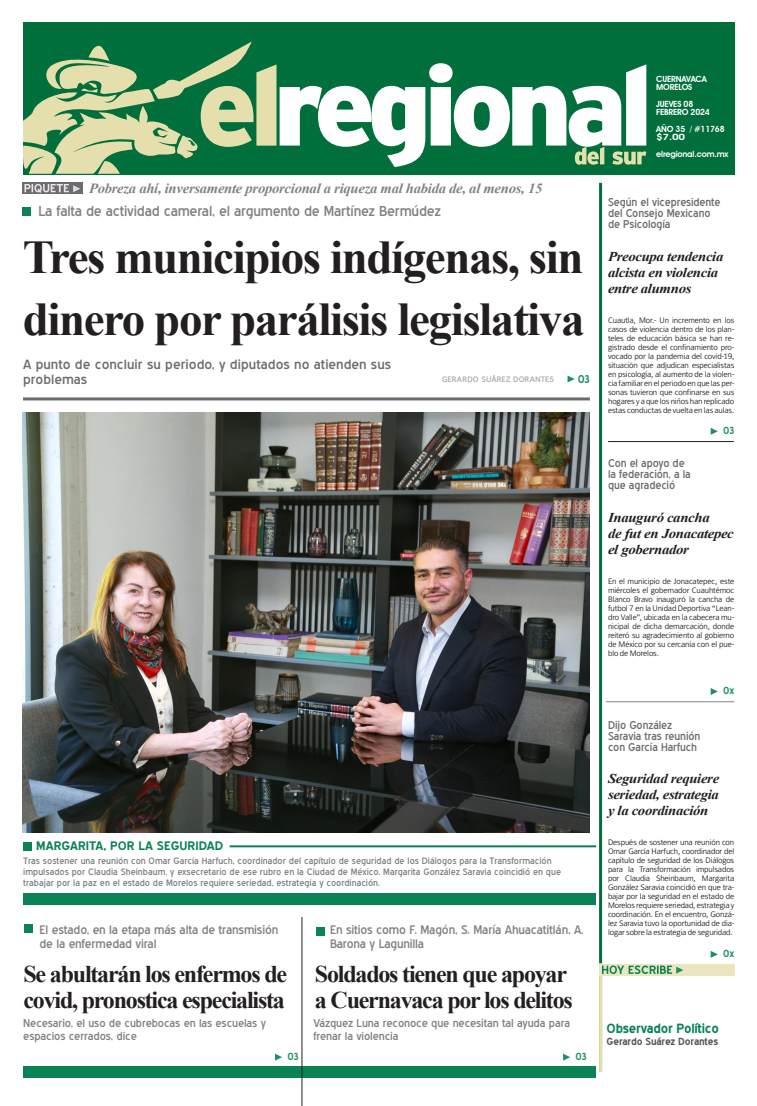
<style>
.page{position:relative;width:757px;height:1106px;background:#fff}
.page>*{position:absolute;margin:0;border:0;box-sizing:border-box;transform-origin:0 0}
.Cabeza_Portada{font:700 47px "Times New Roman";letter-spacing:-.03em;color:#231f20}
.Cabeza_03{font:700 24px "Times New Roman";letter-spacing:-.05em;color:#231f20}
.Balazo_02{font:italic 700 14px "Times New Roman";letter-spacing:-.02em;color:#808285;scale:1.05 1}
.Balazo_01{font:14px "Blue Highway";letter-spacing:-.015em;color:#808285;scale:1.05 1}
.Cabeza_Costilla{font:italic 700 13.5px/16px "Times New Roman";letter-spacing:-.025em;color:#231f20;scale:1.1 1}
.Sumario_Portada{font:13px/15px "Blue Highway";color:#6c6d70;scale:1.1 1}
.Tema_Columna{font:700 13px "Blue Highway";letter-spacing:-.02em;color:#0b8256;scale:1.05 1}
.Balazo_Secundaria_Portada{font:12px/14px "Blue Highway";letter-spacing:-.015em;color:#808285;scale:1.05 1}
.Foto_Principal{font:700 12px "Blue Highway";color:#0b8256;scale:1.1 1}
.Balazo_Costilla{font:11px/11px "Blue Highway";letter-spacing:-.01em;color:#6c6d70}
.Sumario_Secundaria_Portada{font:11px/13px "Blue Highway";letter-spacing:-.01em;color:#808285;scale:1.05 1}
.Txt_Costilla{font:700 11px "Blue Highway";color:#228e67}
.Columnista_Portada{font:700 10px "Blue Highway";letter-spacing:-.015em;color:#57585a;scale:1.05 1}
.Página_llamada{font:700 10px "Blue Highway";letter-spacing:-.035em;color:#228e67}
.Pié_de_foto_Portada{font:9px/11px "Blue Highway";color:#808285;scale:1.05 1}
.t1{font:600 8.5px/8.3px "Avant Garde IT Cby BT";letter-spacing:-.02em;color:#fff}
.Txt_Costilla-2{font:8px/9px "Fran Klein";letter-spacing:-.015em;color:#231f20;text-align:justify}
.Creditos{font:700 8px "Fran Klein";color:#a8a9ad;scale:1.05 1}
</style>
<div class="page">
<div style="left:23px;top:183px;width:60px;height:11px;background:#6c6d70"></div>
<div style="left:23px;top:207px;width:8px;height:8px;background:#0b8256"></div>
<div style="left:23px;top:842px;width:8px;height:8px;background:#0b8256"></div>
<div style="left:316px;top:927px;width:8px;height:8px;background:#0b8256"></div>
<hr style="left:599px;top:183px;width:3px;height:889px;background:#006f3c">
<hr style="left:599px;top:963px;width:3px;height:109px;background:#e5dfad">
<svg style="left:567px;top:375px;width:8px;height:7px"></svg>
<hr style="left:23px;top:397px;width:567px;height:3px;background:#6c6d70">
<div style="left:23px;top:893px;width:573px;height:11px;background:#0b8256"></div>
<div style="left:23px;top:1066px;width:573px;height:11px;background:#0b8256"></div>
<svg style="left:24px;top:184px;width:56px;height:9px"></svg>
<hr style="left:230px;top:845px;width:366px;height:2px;background:#0b8256">
<div style="left:24px;top:924px;width:9px;height:8px;background:#0b8256"></div>
<svg style="left:275px;top:1053px;width:7px;height:7px"></svg>
<svg style="left:563px;top:1053px;width:7px;height:7px"></svg>
<hr style="left:301px;top:917px;width:1px;height:189px;background:#231f20">
<hr style="left:606px;top:701px;width:128px;height:1px;background:#808285">
<hr style="left:608px;top:441px;width:126px;height:1px;background:#231f20">
<div style="left:23px;top:22px;width:711px;height:152px;background:#006f3c"></div>
<svg style="left:280px;top:63px;width:366px;height:104px"></svg>
<svg style="left:24px;top:42px;width:252px;height:132px"></svg>
<svg style="left:575px;top:147px;width:71px;height:18px"></svg>
<div style="left:600px;top:964px;width:135px;height:11px;background:#eae6bd"></div>
<svg style="left:602px;top:965px;width:82px;height:9px"></svg>
<svg style="left:711px;top:428px;width:7px;height:7px"></svg>
<svg style="left:711px;top:688px;width:7px;height:7px"></svg>
<svg style="left:711px;top:951px;width:7px;height:6px"></svg>
<img style="left:23px;top:413px;width:566px;height:419px">
<p class="Balazo_02" style="left:89px;top:179px;width:433px">Pobreza ahí, inversamente proporcional a riqueza mal habida de, al menos, 15</p>
<p class="Balazo_01" style="left:39px;top:202px;width:385px">La falta de actividad cameral, el argumento de Martínez Bermúdez</p>
<p class="Cabeza_Portada" style="left:23px;top:223px;width:562px">Tres municipios indígenas, sin</p>
<p class="Cabeza_Portada" style="left:23px;top:285px;width:563px">dinero por parálisis legislativa</p>
<p class="Sumario_Portada" style="left:23px;top:357px;width:336px">A punto de concluir su periodo, y diputados no atienden sus problemas</p>
<p class="Creditos" style="left:442px;top:375px;width:109px">GERARDO SUÁREZ DORANTES</p>
<p class="Txt_Costilla" style="left:578px;top:372px;width:14px">03</p>
<p class="Foto_Principal" style="left:36px;top:839px;width:172px">MARGARITA, POR LA SEGURIDAD</p>
<p class="Pié_de_foto_Portada" style="left:23px;top:855px;width:514px">Tras sostener una reunión con Omar García Harfuch, coordinador del capítulo de seguridad de los Diálogos para la Transformación impulsados por Claudia Sheinbaum, y exsecretario de ese rubro en la Ciudad de México. Margarita González Saravia coincidió en que trabajar por la paz en el estado de Morelos requiere seriedad, estrategia y coordinación.</p>
<p class="Balazo_Secundaria_Portada" style="left:39px;top:922px;width:229px">El estado, en la etapa más alta de transmisión de la enfermedad viral</p>
<p class="Balazo_Secundaria_Portada" style="left:330px;top:922px;width:243px">En sitios como F. Magón, S. María Ahuacatitlán, A.<br>Barona y Lagunilla</p>
<p class="Cabeza_03" style="left:24px;top:957px;width:265px">Se abultarán los enfermos de</p>
<p class="Cabeza_03" style="left:24px;top:983px;width:263px">covid, pronostica especialista</p>
<p class="Cabeza_03" style="left:315px;top:957px;width:254px">Soldados tienen que apoyar</p>
<p class="Cabeza_03" style="left:315px;top:983px;width:259px">a Cuernavaca por los delitos</p>
<p class="Sumario_Secundaria_Portada" style="left:23px;top:1016px;width:233px">Necesario, el uso de cubrebocas en las escuelas y espacios cerrados, dice</p>
<p class="Sumario_Secundaria_Portada" style="left:313px;top:1016px;width:246px">Vázquez Luna reconoce que necesitan tal ayuda para frenar la violencia</p>
<p class="Página_llamada" style="left:287px;top:1050px;width:13px">03</p>
<p class="Página_llamada" style="left:575px;top:1050px;width:13px">03</p>
<p class="t1" style="left:656px;top:75px;width:52px">CUERNAVACA</p>
<p class="t1" style="left:656px;top:83px;width:38px">MORELOS</p>
<p class="t1" style="left:656px;top:100px;width:39px">JUEVES 08</p>
<p class="t1" style="left:656px;top:108px;width:55px">FEBRERO 2024</p>
<p class="t1" style="left:656px;top:125px;width:70px">AÑO 35 / #11768 $7.00</p>
<p class="t1" style="left:656px;top:149px;width:74px">elregional.com.mx</p>
<p class="Balazo_Costilla" style="left:608px;top:197px;width:114px">Según el vicepresidente del Consejo Mexicano</p>
<p class="Balazo_Costilla" style="left:608px;top:219px;width:64px">de Psicología</p>
<p class="Cabeza_Costilla" style="left:608px;top:248px;width:106px">Preocupa tendencia alcista en violencia entre alumnos</p>
<p class="Txt_Costilla-2" style="left:608px;top:315px;width:128px">Cuautla, Mor.- Un incremento en los casos de violencia dentro de los plan&shy;teles de educación básica se han re&shy;gistrado desde el confinamiento pro&shy;vocado por la pandemia del covid-19, situación que adjudican especialistas en psicología, al aumento de la violen&shy;cia familiar en el periodo en que las per&shy;sonas tuvieron que confinarse en sus hogares y a que los niños han replicado estas conductas de vuelta en las aulas.</p>
<p class="Balazo_Costilla" style="left:608px;top:457px;width:78px">Con el apoyo de</p>
<p class="Balazo_Costilla" style="left:608px;top:468px;width:84px">la federación, a la</p>
<p class="Balazo_Costilla" style="left:608px;top:479px;width:69px">que agradeció</p>
<p class="Página_llamada" style="left:723px;top:424px;width:13px">03</p>
<p class="Cabeza_Costilla" style="left:608px;top:509px;width:94px">Inauguró cancha</p>
<p class="Cabeza_Costilla" style="left:608px;top:525px;width:116px">de fut en Jonacatepec</p>
<p class="Cabeza_Costilla" style="left:608px;top:541px;width:75px">el gobernador</p>
<p class="Txt_Costilla-2" style="left:608px;top:576px;width:128px">En el municipio de Jonacatepec, este miércoles el gobernador Cuauhtémoc Blanco Bravo inauguró la cancha de futbol 7 en la Unidad Deportiva “Lean&shy;dro Valle”, ubicada en la cabecera mu&shy;nicipal de dicha demarcación, donde reiteró su agradecimiento al gobierno de México por su cercanía con el pue&shy;blo de Morelos.</p>
<p class="Balazo_Costilla" style="left:608px;top:719px;width:66px">Dijo González</p>
<p class="Balazo_Costilla" style="left:608px;top:730px;width:94px">Saravia tras reunión</p>
<p class="Balazo_Costilla" style="left:608px;top:741px;width:90px">con García Harfuch</p>
<p class="Página_llamada" style="left:723px;top:684px;width:13px">0x</p>
<p class="Cabeza_Costilla" style="left:608px;top:770px;width:103px">Seguridad requiere seriedad, estrategia</p>
<p class="Cabeza_Costilla" style="left:608px;top:802px;width:93px">y la coordinación</p>
<p class="Txt_Costilla-2" style="left:608px;top:837px;width:128px">Después de sostener una reunión con Omar García Harfuch, coordinador del capítulo de seguridad de los Diálogos para la Transformación impulsados por Claudia Sheinbaum, Margarita González Saravia coincidió en que tra&shy;bajar por la seguridad en el estado de Morelos requiere seriedad, estrategia y coordinación. En el encuentro, Gonzá&shy;lez Saravia tuvo la oportunidad de dia&shy;logar sobre la estrategia de seguridad.</p>
<p class="Página_llamada" style="left:723px;top:947px;width:13px">0x</p>
<p class="Tema_Columna" style="left:607px;top:1020px;width:108px">Observador Político</p>
<p class="Columnista_Portada" style="left:607px;top:1035px;width:108px">Gerardo Suárez Dorantes</p>
</div>
